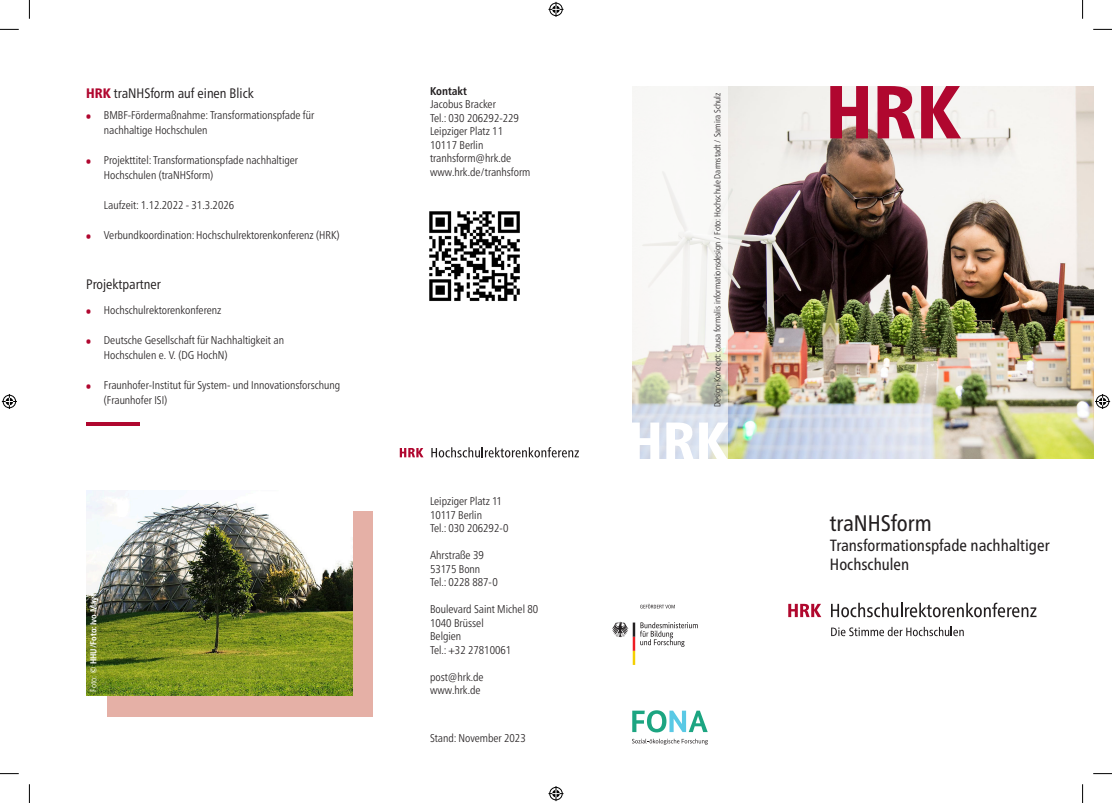
<style>
.page{position:relative;width:1112px;height:803px;background:#fff}
.page>*{position:absolute;margin:0;border:0;box-sizing:border-box;transform-origin:0 0}
.t1{font:800 condensed 75px "Frutiger Neue LT Pro";color:#b0072f}
.t2{font:800 condensed 56.25px "Frutiger Neue LT Pro";color:#fff}
.t3{font:condensed 22.5px "Frutiger Neue LT Pro";color:#231f20}
.t4{font:condensed 16.25px/19.5px "Frutiger Neue LT Pro";color:#231f20}
.t5{font:condensed 13.75px "Frutiger Neue LT Pro";color:#231f20}
.t6{font:300 condensed 11.25px/13.5px "Frutiger Neue LT Pro";color:#231f20}
.t7{font:700 condensed 11.25px "Frutiger Neue LT Pro";color:#231f20}
.t8{font:300 condensed 8.75px "Frutiger Neue LT Pro";color:#231f20}
.t9{font:700 condensed 8.75px "Frutiger Neue LT Pro";color:#fff}
.s1{font-weight:800;color:#b0072f}
.s2{font-family:"Open Sans";font-weight:800;font-stretch:normal;font-size:12.5px;color:#b0072f}
.s3{font-weight:300}
</style>
<div class="page">
<div style="left:107px;top:511px;width:266px;height:206px;background:#e5b0a6"></div>
<img style="left:727px;top:86px;width:365px;height:372px">
<svg style="left:632px;top:86px;width:95px;height:372px;fill:#f8f7f5"></svg>
<svg style="left:788px;top:604px;width:33px;height:13px"></svg>
<svg style="left:831px;top:603px;width:205px;height:14px"></svg>
<svg style="left:831px;top:627px;width:132px;height:9px"></svg>
<svg style="left:399px;top:448px;width:24px;height:9px"></svg>
<svg style="left:431px;top:447px;width:147px;height:10px"></svg>
<img style="left:86px;top:490px;width:266px;height:206px">
<img style="left:429px;top:211px;width:91px;height:90px">
<svg style="left:612px;top:622px;width:85px;height:43px"></svg>
<svg style="left:640px;top:604px;width:34px;height:4px"></svg>
<svg style="left:632px;top:710px;width:75px;height:22px"></svg>
<svg style="left:632px;top:739px;width:75px;height:6px"></svg>
<hr style="left:86px;top:422px;width:53px;height:4px;background:#b0072f">
<svg style="left:0;top:29px;width:19px;height:1px"></svg>
<svg style="left:1093px;top:29px;width:18px;height:1px"></svg>
<svg style="left:0;top:773px;width:19px;height:1px"></svg>
<svg style="left:1093px;top:773px;width:18px;height:1px"></svg>
<svg style="left:29px;top:0;width:1px;height:19px"></svg>
<svg style="left:29px;top:784px;width:1px;height:19px"></svg>
<svg style="left:1082px;top:0;width:1px;height:19px"></svg>
<svg style="left:1082px;top:784px;width:1px;height:19px"></svg>
<svg style="left:548px;top:2px;width:15px;height:15px"></svg>
<svg style="left:548px;top:786px;width:15px;height:15px"></svg>
<svg style="left:2px;top:394px;width:15px;height:15px"></svg>
<svg style="left:1095px;top:394px;width:14px;height:15px"></svg>
<p class="t5" style="left:86px;top:85px;width:169px"><span class="s1">HRK</span> traNHSform auf einen Blick</p>
<p class="t6" style="left:104px;top:108px;width:212px;line-height:15px;text-indent:-18px"><span class="s2">•</span> BMBF-Fördermaßnahme: Transformationspfade für nachhaltige Hochschulen</p>
<p class="t6" style="left:104px;top:153px;width:196px;line-height:15px;text-indent:-18px"><span class="s2">•</span> Projekttitel: Transformationspfade nachhaltiger<br>Hochschulen (traNHSform)</p>
<p class="t6" style="left:104px;top:199px;width:132px">Laufzeit: 1.12.2022 - 31.3.2026</p>
<p class="t6" style="left:86px;top:229px;width:255px"><span class="s2">•</span> Verbundkoordination: Hochschulrektorenkonferenz (HRK)</p>
<p class="t5" style="left:86px;top:276px;width:76px">Projektpartner</p>
<p class="t6" style="left:86px;top:304px;width:137px"><span class="s2">•</span> Hochschulrektorenkonferenz</p>
<p class="t6" style="left:104px;top:333px;width:182px;line-height:15px;text-indent:-18px"><span class="s2">•</span> Deutsche Gesellschaft für Nachhaltigkeit an<br>Hochschulen e. V. (DG HochN)</p>
<p class="t6" style="left:104px;top:378px;width:238px;line-height:15px;text-indent:-18px"><span class="s2">•</span> Fraunhofer-Institut für System- und Innovationsforschung (Fraunhofer ISI)</p>
<p class="t9" style="left:88px;top:692px;width:100px;rotate:-90deg"><span class="s3">Foto:</span> © HHU/Foto: Ivo Mayr</p>
<p class="t7" style="left:430px;top:84px;width:38px">Kontakt</p>
<p class="t6" style="left:430px;top:98px;width:102px">Jacobus Bracker<br>Tel.: 030 206292-229<br>Leipziger Platz 11<br>10117 Berlin tranhsform@hrk.de www.hrk.de/tranhsform</p>
<p class="t6" style="left:430px;top:494px;width:80px">Leipziger Platz 11<br>10117 Berlin<br>Tel.: 030 206292-0</p>
<p class="t6" style="left:430px;top:548px;width:69px">Ahrstraße 39<br>53175 Bonn<br>Tel.: 0228 887-0</p>
<p class="t6" style="left:430px;top:602px;width:109px">Boulevard Saint Michel 80<br>1040 Brüssel<br>Belgien<br>Tel.: +32 27810061</p>
<p class="t6" style="left:430px;top:670px;width:55px">post@hrk.de www.hrk.de</p>
<p class="t6" style="left:430px;top:731px;width:97px">Stand: November 2023</p>
<p class="t8" style="left:712px;top:407px;width:315px;rotate:-90deg">Design-Konzept: causa formalis informationsdesign / Foto: Hochschule Darmstadt / Samira Schulz</p>
<h2 class="t2" style="left:627px;top:409px;width:103px">HRK</h2>
<h1 class="t1" style="left:825px;top:68px;width:137px">HRK</h1>
<h3 class="t3" style="left:829px;top:510px;width:103px">traNHSform</h3>
<h3 class="t4" style="left:829px;top:535px;width:221px">Transformationspfade nachhaltiger<br>Hochschulen</h3>
</div>
